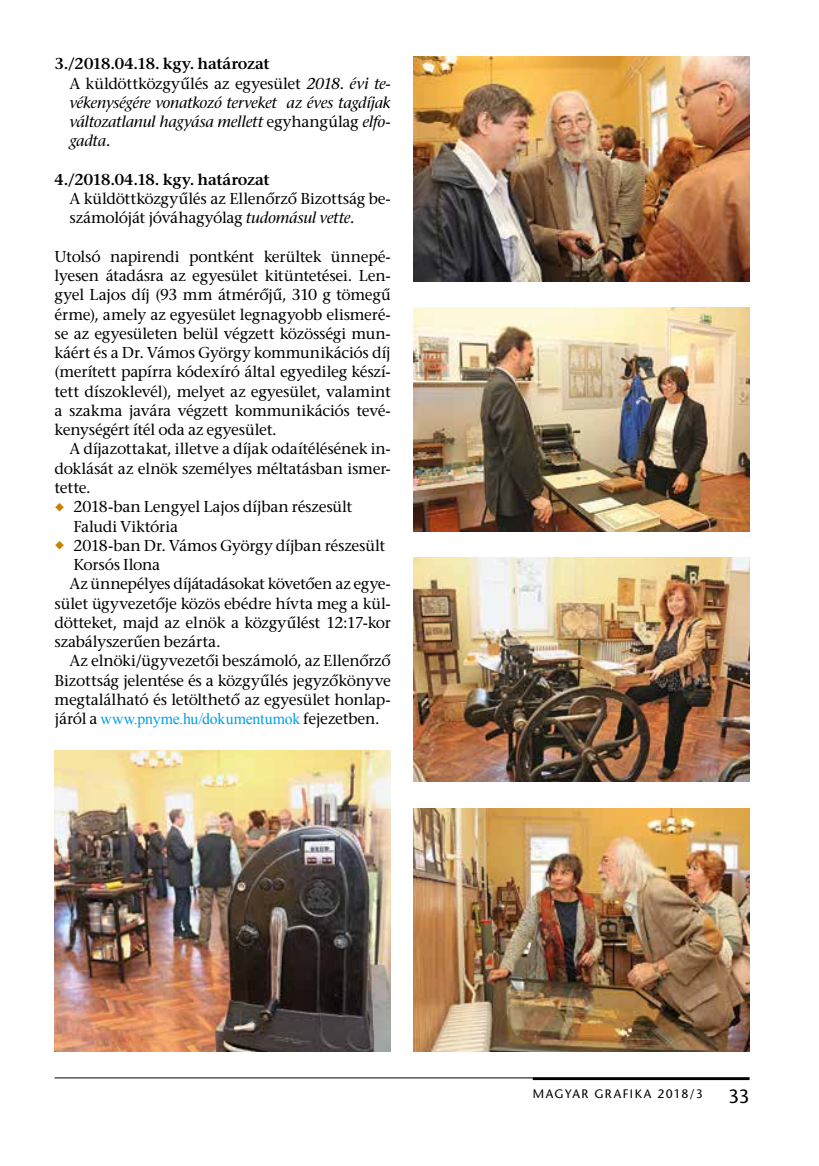
<style>
.page{position:relative;width:819px;height:1166px;background:#fff}
.page>*{position:absolute;margin:0;border:0;box-sizing:border-box;transform-origin:0 0}
.t1{font:19.25px "ITC Stone Sans";color:#000}
.t2{font:15.75px/19.2px "ITC Stone Serif";letter-spacing:-.015em;color:#000}
.t3{font:italic 15.75px/19.2px "ITC Stone Serif";letter-spacing:-.02em;color:#000}
.t4{font:15.75px "Times New Roman";letter-spacing:-.015em;color:#009ee3}
.t5{font:600 15.75px "ITC Stone Serif";letter-spacing:-.015em;color:#000}
.t6{font:12.25px "ITC Stone Sans";letter-spacing:.12em;color:#000}
.s1{font-weight:600;font-style:normal}
.s2{font-style:normal}
.s3{font-style:italic}
.s4{color:#c78403}
.s5{font-family:"ITC Stone Serif";color:#000}
</style>
<div class="page">
<hr style="left:55px;top:1077px;width:694px;height:1px;background:#000">
<hr style="left:532px;top:1077px;width:217px;height:3px;background:#000">
<img style="left:413px;top:57px;width:336px;height:224px">
<img style="left:413px;top:557px;width:336px;height:225px">
<img style="left:413px;top:307px;width:336px;height:225px">
<img style="left:413px;top:808px;width:336px;height:244px">
<img style="left:55px;top:750px;width:336px;height:301px">
<p class="t3" style="left:69px;top:57px;width:323px;text-indent:-15px"><span class="s1">3./2018.04.18. kgy. határozat<br></span><span class="s2">A küldöttközgyűlés az egyesület</span> 2018. évi te&shy;vékenységére vonatkozó terveket az éves tagdíjak változatlanul hagyása mellett <span class="s2">egyhangúlag</span> elfo&shy;gadta.</p>
<p class="t5" style="left:55px;top:171px;width:216px">4./2018.04.18. kgy. határozat</p>
<p class="t2" style="left:69px;top:191px;width:323px">A küldöttközgyűlés az Ellenőrző Bizottság be&shy;számolóját jóváhagyólag <span class="s3">tudomásul vette.</span></p>
<p class="t2" style="left:55px;top:249px;width:338px;text-align:justify">Utolsó napirendi pontként kerültek ünnepé&shy;lyesen átadásra az egyesület kitüntetései. Len&shy;gyel Lajos díj (93 mm átmérőjű, 310 g tömegű érme), amely az egyesület legnagyobb elismeré&shy;se az egyesületen belül végzett közösségi mun&shy;káért és a Dr. Vámos György kommunikációs díj (merített papírra kódexíró által egyedileg készí&shy;tett díszoklevél), melyet az egyesület, valamint a szakma javára végzett kommunikációs tevé&shy;kenységért ítél oda az egyesület.</p>
<p class="t2" style="left:55px;top:441px;width:338px;text-align:justify;text-indent:15px">A díjazottakat, illetve a díjak odaítélésének in&shy;doklását az elnök személyes méltatásban ismer&shy;tette.</p>
<p class="t2" style="left:73px;top:499px;width:280px;text-indent:-19px"><span class="s4">◆</span> 2018-ban Lengyel Lajos díjban részesült<br>Faludi Viktória</p>
<p class="t2" style="left:55px;top:538px;width:332px"><span class="s4">◆</span> 2018-ban Dr. Vámos György díjban részesült</p>
<p class="t2" style="left:73px;top:557px;width:88px">Korsós Ilona</p>
<p class="t2" style="left:69px;top:576px;width:323px">Az ünnepélyes díjátadásokat követően az egye-</p>
<p class="t2" style="left:55px;top:596px;width:338px">sület ügyvezetője közös ebédre hívta meg a kül-</p>
<p class="t2" style="left:55px;top:615px;width:338px">dötteket, majd az elnök a közgyűlést 12:17-kor</p>
<p class="t2" style="left:55px;top:634px;width:167px">szabályszerűen bezárta.</p>
<p class="t2" style="left:69px;top:653px;width:323px">Az elnöki/ügyvezetői beszámoló, az Ellenőrző</p>
<p class="t2" style="left:55px;top:673px;width:338px">Bizottság jelentése és a közgyűlés jegyzőkönyve</p>
<p class="t2" style="left:55px;top:692px;width:338px">megtalálható és letölthető az egyesület honlap-</p>
<p class="t4" style="left:55px;top:708px;width:327px"><span class="s5">járól a</span> www.pnyme.hu/dokumentumok <span class="s5">fejezetben.</span></p>
<p class="t6" style="left:532px;top:1087px;width:171px">MAGYAR GRAFIKA 2018/3</p>
<p class="t1" style="left:728px;top:1085px;width:23px">33</p>
</div>
